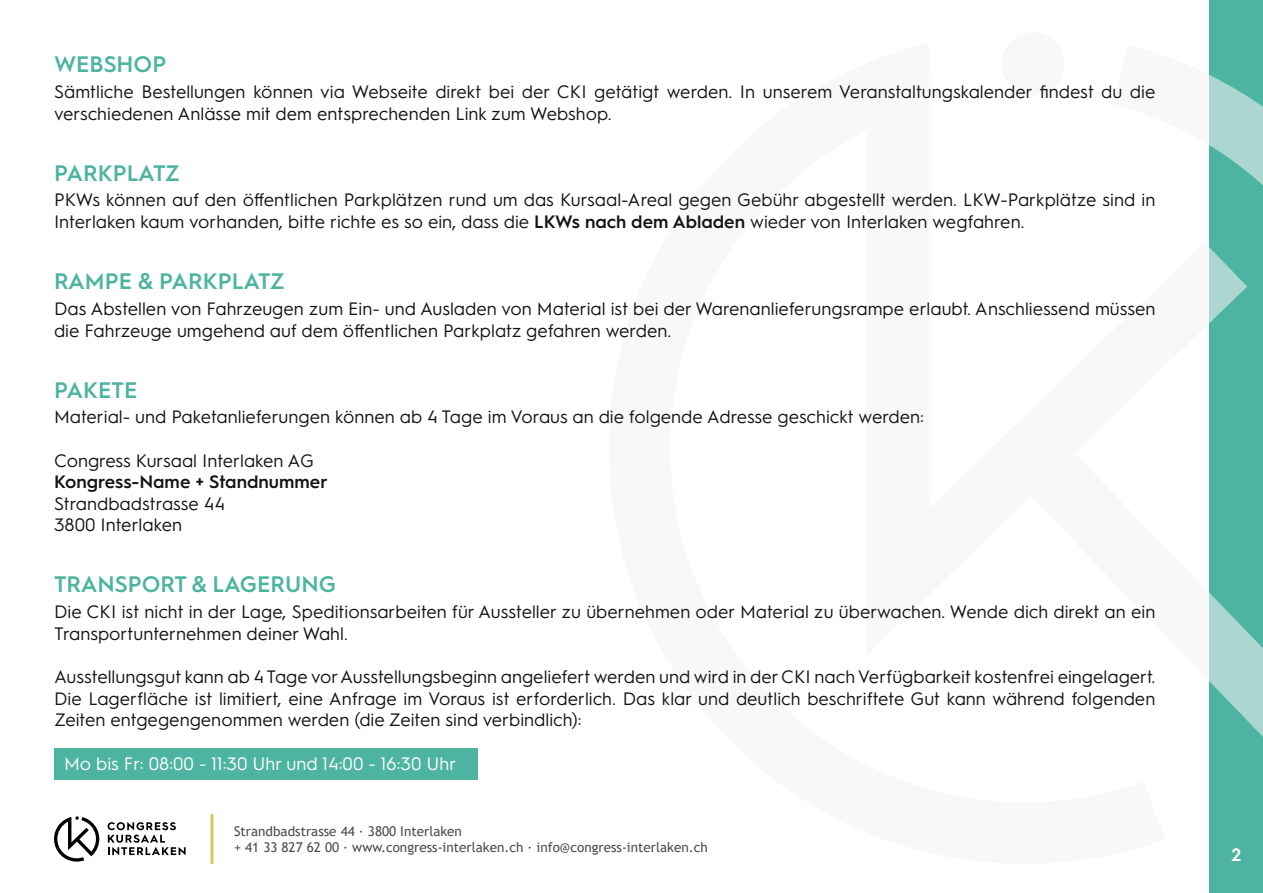
<style>
.page{position:relative;width:1263px;height:893px;background:#fff}
.page>*{position:absolute;margin:0;border:0;box-sizing:border-box;transform-origin:0 0}
.Titel{font:600 22.5px "Hurme Geometric Sans 1";color:#4eb4a2}
.FT{font:18px/21.6px "Hurme Geometric Sans 1";color:#131413}
.FT-2{font:18px "Hurme Geometric Sans 1";color:#fff}
.FT-3{font:600 18px "Hurme Geometric Sans 1";color:#131413}
.t1{font:600 18px "Hurme Geometric Sans 1";color:#fff}
.t2{font:13.5px/16.2px "Trebuchet MS";color:#4d4d4c}
.s1{font-weight:600}
</style>
<div class="page">
<div style="left:1209px;top:0;width:54px;height:893px;background:#4eb4a2"></div>
<svg style="left:1209px;top:75px;width:54px;height:662px"></svg>
<div style="left:1001px;top:32px;width:63px;height:63px;background:#f4f3f4;border-radius:50%"></div>
<svg style="left:54px;top:816px;width:45px;height:46px"></svg>
<svg style="left:108px;top:822px;width:78px;height:33px"></svg>
<hr style="left:210px;top:814px;width:3px;height:50px;background:#ddc55f">
<div style="left:54px;top:748px;width:424px;height:32px;background:#4eb4a2"></div>
<p class="Titel" style="left:54px;top:48px;width:114px">WEBSHOP</p>
<p class="FT" style="left:54px;top:80px;width:1103px">Sämtliche Bestellungen können via Webseite direkt bei der CKI getätigt werden. In unserem Veranstaltungskalender findest du die verschiedenen Anlässe mit dem entsprechenden Link zum Webshop.</p>
<p class="Titel" style="left:54px;top:157px;width:127px">PARKPLATZ</p>
<p class="FT" style="left:54px;top:188px;width:1103px">PKWs können auf den öffentlichen Parkplätzen rund um das Kursaal-Areal gegen Gebühr abgestellt werden. LKW-Parkplätze sind in<br>Interlaken kaum vorhanden, bitte richte es so ein, dass die <span class="s1">LKWs nach dem Abladen</span> wieder von Interlaken wegfahren.</p>
<p class="Titel" style="left:54px;top:265px;width:232px">RAMPE &amp; PARKPLATZ</p>
<p class="FT" style="left:54px;top:297px;width:1103px">Das Abstellen von Fahrzeugen zum Ein- und Ausladen von Material ist bei der Warenanlieferungsrampe erlaubt. Anschliessend müssen die Fahrzeuge umgehend auf dem öffentlichen Parkplatz gefahren werden.</p>
<p class="Titel" style="left:54px;top:374px;width:85px">PAKETE</p>
<p class="FT" style="left:54px;top:405px;width:871px">Material- und Paketanlieferungen können ab 4 Tage im Voraus an die folgende Adresse geschickt werden:</p>
<p class="FT" style="left:54px;top:448px;width:261px">Congress Kursaal Interlaken AG</p>
<p class="FT-3" style="left:54px;top:469px;width:275px">Kongress-Name + Standnummer</p>
<p class="FT" style="left:54px;top:492px;width:173px">Strandbadstrasse 44</p>
<p class="FT" style="left:54px;top:513px;width:130px">3800 Interlaken</p>
<p class="Titel" style="left:54px;top:569px;width:283px">TRANSPORT &amp; LAGERUNG</p>
<p class="FT" style="left:54px;top:600px;width:1103px">Die CKI ist nicht in der Lage, Speditionsarbeiten für Aussteller zu übernehmen oder Material zu überwachen. Wende dich direkt an ein<br>Transportunternehmen deiner Wahl.</p>
<p class="FT" style="left:54px;top:665px;width:1103px;text-align:justify">Ausstellungsgut kann ab 4 Tage vor Ausstellungsbeginn angeliefert werden und wird in der CKI nach Verfügbarkeit kostenfrei eingelagert.<br>Die Lagerfläche ist limitiert, eine Anfrage im Voraus ist erforderlich. Das klar und deutlich beschriftete Gut kann während folgenden Zeiten entgegengenommen werden (die Zeiten sind verbindlich):</p>
<p class="FT-2" style="left:64px;top:751px;width:394px">Mo bis Fr: 08:00 - 11:30 Uhr und 14:00 - 16:30 Uhr</p>
<p class="t2" style="left:234px;top:823px;width:475px">Strandbadstrasse 44 ∙ 3800 Interlaken<br>+ 41 33 827 62 00 ∙ www.congress-interlaken.ch ∙ info@congress-interlaken.ch</p>
<p class="t1" style="left:1231px;top:842px;width:11px">2</p>
</div>
